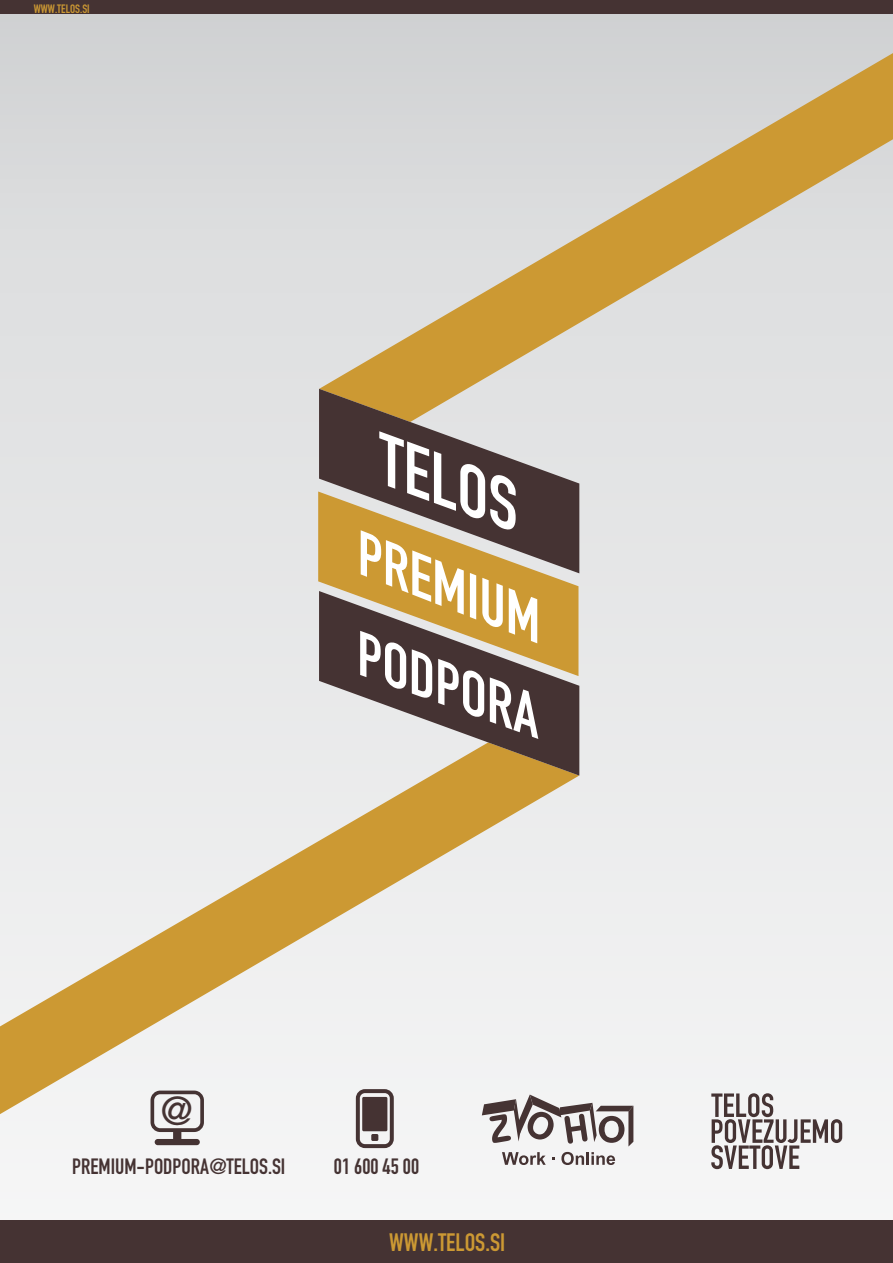
<style>
.page{position:relative;width:893px;height:1263px;background:#fff}
.page>*{position:absolute;margin:0;border:0;box-sizing:border-box;transform-origin:0 0}
.t1{font:italic 68.1px "Bern Sans CT";color:#fff;scale:1.13 1}
.t2{font:italic 58.35px "Bern Sans CT";color:#fff;scale:1.13 1}
.t3{font:italic 57.75px "Bern Sans CT";color:#fff;scale:1.15 1}
.t4{font:40.05px "Bern Sans CT";color:#453333}
.t5{font:24.9px "Bern Sans CT";color:#c93}
.t6{font:21.9px "Bern Sans CT";color:#453333}
.t7{font:12px "Bern Sans CT";color:#c93}
</style>
<div class="page">
<div style="left:0;top:0;width:893px;height:1263px;background:linear-gradient(to bottom,#d4d6d7,#f8f8f8)"></div>
<div style="left:0;top:1220px;width:893px;height:43px;background:#453333"></div>
<div style="left:0;top:0;width:893px;height:13px;background:#453333"></div>
<svg style="left:319px;top:53px;width:574px;height:369px;background:#d7cdb9"></svg>
<svg style="left:0;top:742px;width:579px;height:372px;fill:#edeeee"></svg>
<svg style="left:319px;top:389px;width:260px;height:184px;background:#8c7e75"></svg>
<svg style="left:318px;top:491px;width:260px;height:185px;background:#9f7f4a"></svg>
<svg style="left:319px;top:591px;width:260px;height:184px;background:#917b61"></svg>
<svg style="left:151px;top:1090px;width:53px;height:55px"></svg>
<svg style="left:482px;top:1094px;width:151px;height:52px"></svg>
<svg style="left:502px;top:1152px;width:44px;height:13px"></svg>
<svg style="left:561px;top:1152px;width:54px;height:13px"></svg>
<svg style="left:356px;top:1089px;width:38px;height:59px"></svg>
<div style="left:371px;top:1134px;width:7px;height:7px;background:#453333"></div>
<div style="left:362px;top:1097px;width:25px;height:34px;background:#453333"></div>
<svg style="left:711px;top:1093px;width:131px;height:76px"></svg>
<p class="t7" style="left:34px;top:4px;width:57px">WWW.TELOS.SI</p>
<h1 class="t1" style="left:396px;top:437px;width:132px;rotate:20deg">TELOS</h1>
<h3 class="t3" style="left:372px;top:535px;width:172px;rotate:21deg">premium</h3>
<h2 class="t2" style="left:371px;top:634px;width:172px;rotate:20deg">PODPORA</h2>
<h3 class="t4" style="left:160px;top:1097px;width:34px">@</h3>
<p class="t6" style="left:72px;top:1158px;width:215px">PREMIUM-PODPORA@TELOS.SI</p>
<p class="t6" style="left:334px;top:1159px;width:87px">01 600 45 00</p>
<p class="t5" style="left:389px;top:1233px;width:117px">WWW.TELOS.SI</p>
</div>
